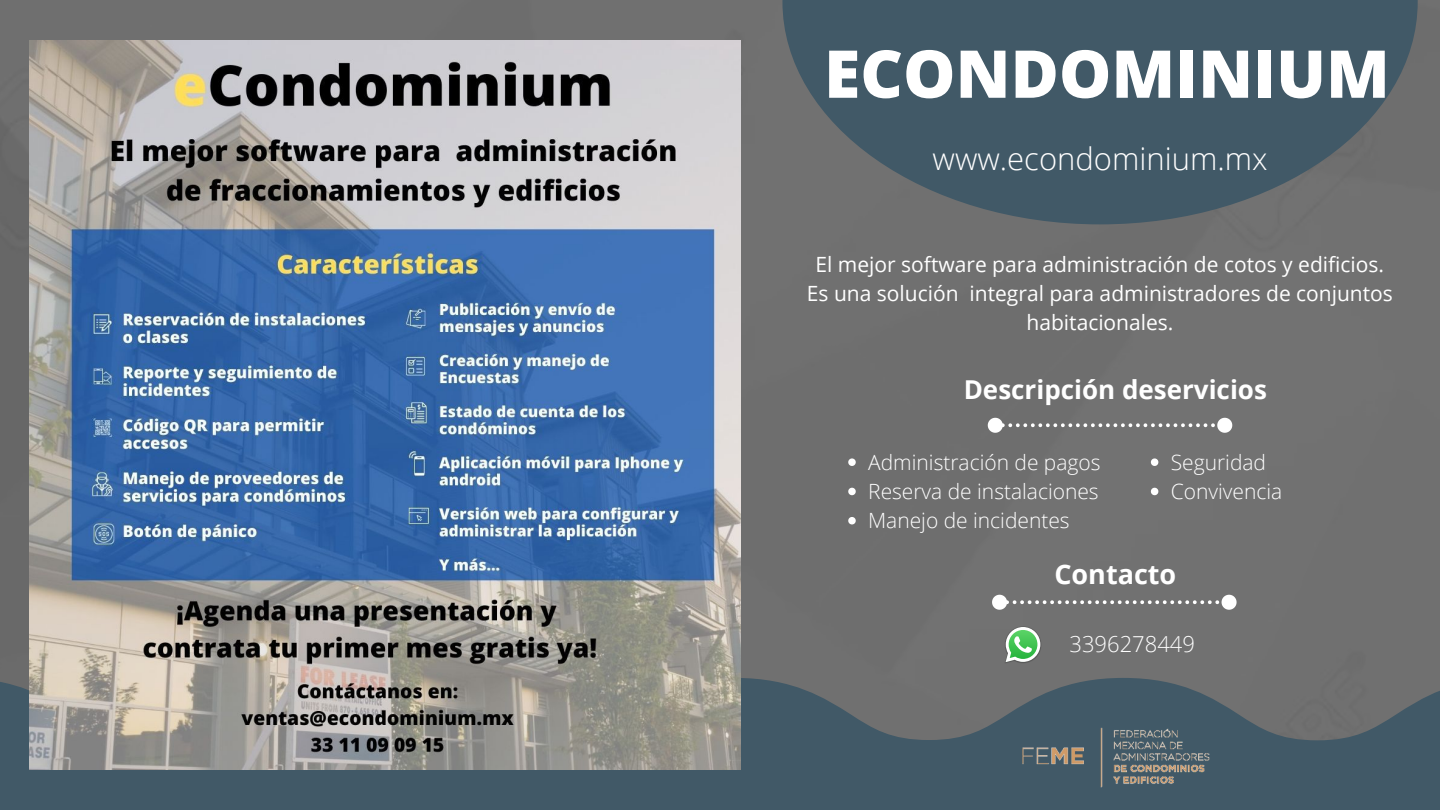
<style>
.page{position:relative;width:1440px;height:810px;background:#fff}
.page>*{position:absolute;margin:0;border:0;box-sizing:border-box;transform-origin:0 0}
.t1{font:800 66px "Open Sans";color:#fff}
.t2{font:300 31px "Open Sans";color:#fff}
.t3{font:700 27px "Open Sans";color:#fff}
.t4{font:700 26px "Open Sans";color:#fff}
.t5{font:300 22px "Open Sans";color:#fff}
.t6{font:21px/29.2px "Open Sans";color:#fff;text-align:center}
.t7{font:300 21px "Open Sans";color:#fff}
</style>
<div class="page">
<div style="left:0;top:0;width:1440px;height:678px;background:#707070"></div>
<svg style="left:0;top:678px;width:1440px;height:132px;background:#4b5e69"></svg>
<svg style="left:782px;top:0;width:636px;height:224px;background:#4a5d68"></svg>
<img style="left:1004px;top:625px;width:38px;height:39px">
<svg style="left:1006px;top:627px;width:34px;height:35px"></svg>
<svg style="left:989px;top:592px;width:250px;height:20px;background:#848484"></svg>
<img style="left:988px;top:708px;width:255px;height:102px">
<svg style="left:985px;top:415px;width:250px;height:21px;background:#828282"></svg>
<svg style="left:848px;top:458px;width:8px;height:8px"></svg>
<svg style="left:848px;top:488px;width:8px;height:7px"></svg>
<svg style="left:848px;top:517px;width:8px;height:7px"></svg>
<svg style="left:1151px;top:458px;width:7px;height:8px"></svg>
<svg style="left:1151px;top:488px;width:7px;height:7px"></svg>
<img style="left:30px;top:40px;width:710px;height:730px">
<p class="t1" style="left:824px;top:27px;width:567px">ECONDOMINIUM</p>
<p class="t2" style="left:933px;top:137px;width:336px">www.econdominium.mx</p>
<p class="t6" style="left:816px;top:249px;width:570px">El mejor software para administración de cotos y edificios.</p>
<p class="t6" style="left:807px;top:278px;width:588px">Es una solución integral para administradores de conjuntos habitacionales.</p>
<p class="t4" style="left:964px;top:372px;width:305px">Descripción deservicios</p>
<p class="t7" style="left:868px;top:447px;width:234px">Administración de pagos</p>
<p class="t7" style="left:868px;top:477px;width:232px">Reserva de instalaciones</p>
<p class="t7" style="left:868px;top:506px;width:203px">Manejo de incidentes</p>
<p class="t7" style="left:1171px;top:447px;width:97px">Seguridad</p>
<p class="t7" style="left:1171px;top:477px;width:113px">Convivencia</p>
<p class="t3" style="left:1054px;top:555px;width:123px">Contacto</p>
<p class="t5" style="left:1069px;top:629px;width:127px">3396278449</p>
</div>
